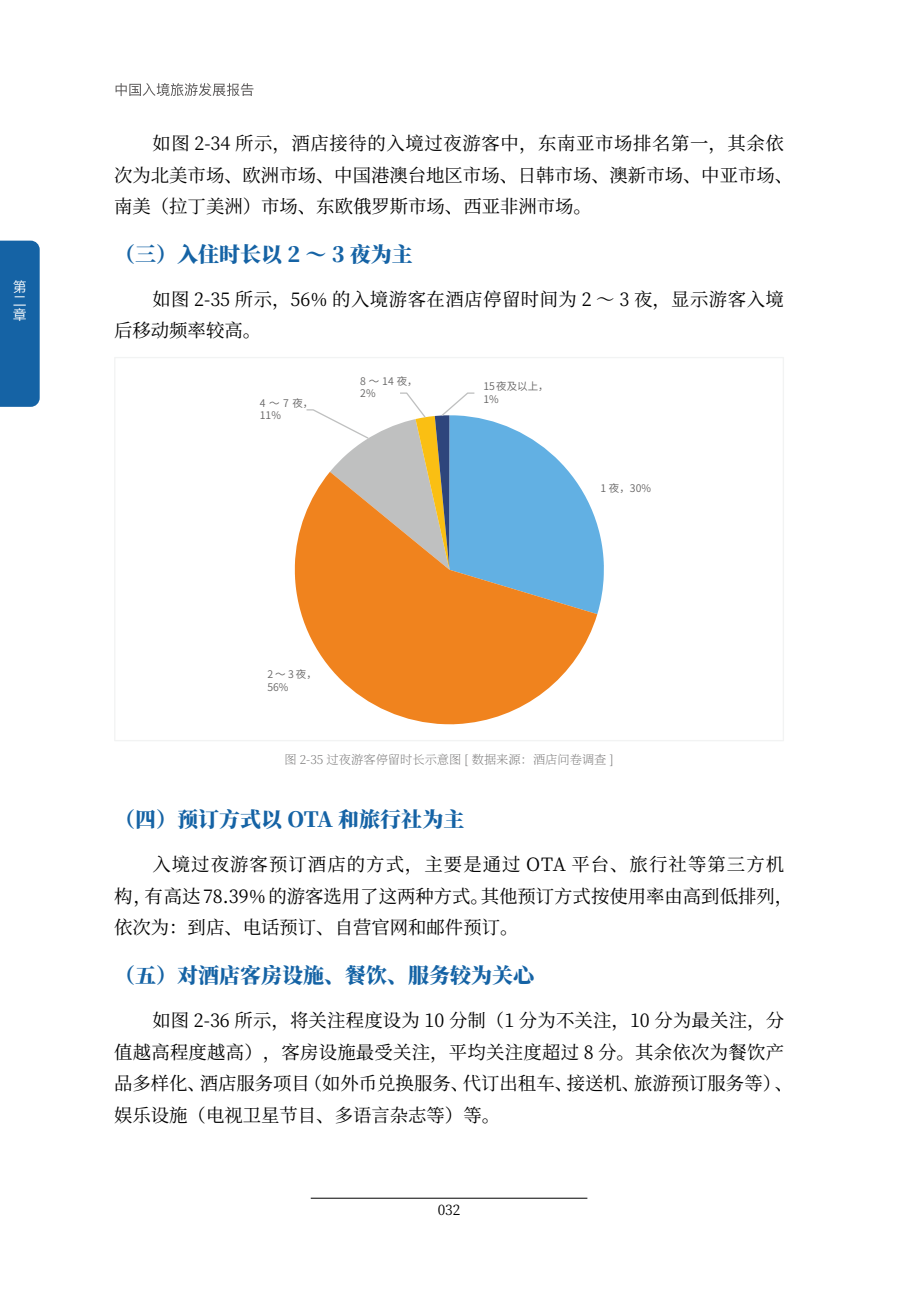
<style>
.page{position:relative;width:918px;height:1290px;background:#fff}
.page>*{position:absolute;margin:0;border:0;box-sizing:border-box;transform-origin:0 0}
.t1{font:800 21px "Source Han Serif CN";color:#1563a5}
.t2{font:18.38px/31.5px "Source Han Serif CN";color:#000}
.t3{font:18.38px/31.5px "Source Han Serif CN";letter-spacing:.025em;color:#000}
.t4{font:14px/14px "Source Han Sans CN";color:#fff;text-align:justify}
.t5{font:14px "Source Han Serif CN";color:#000}
.t6{font:200 12.25px "Source Han Serif CN";color:#727171}
.t7{font:10.5px/12.6px "Source Han Sans CN";color:#656464}
</style>
<div class="page">
<svg style="left:306px;top:392px;width:298px;height:222px"></svg>
<svg style="left:295px;top:472px;width:302px;height:252px;background:#cea275"></svg>
<div style="left:0;top:241px;width:40px;height:166px;background:#1563a5"></div>
<hr style="left:311px;top:1198px;width:276px;height:1px;background:#000">
<svg style="left:116px;top:83px;width:137px;height:13px"></svg>
<p class="t4" style="left:13px;top:280px;width:15px">第二章</p>
<p class="t2" style="left:114px;top:127px;width:680px;text-indent:38px">如图 2-34 所示，酒店接待的入境过夜游客中，东南亚市场排名第一，其余依次为北美市场、欧洲市场、中国港澳台地区市场、日韩市场、澳新市场、中亚市场、南美（拉丁美洲）市场、东欧俄罗斯市场、西亚非洲市场。</p>
<p class="t1" style="left:114px;top:243px;width:300px">（三）入住时长以 2 ～ 3 夜为主</p>
<p class="t3" style="left:114px;top:283px;width:671px;text-indent:38px">如图 2-35 所示，56% 的入境游客在酒店停留时间为 2 ～ 3 夜，显示游客入境后移动频率较高。</p>
<p class="t7" style="left:260px;top:397px;width:55px">4～7夜，<br>11%</p>
<p class="t7" style="left:360px;top:375px;width:59px">8～14夜，<br>2%</p>
<p class="t7" style="left:267px;top:668px;width:51px">2～3夜，<br>56%</p>
<p class="t7" style="left:483px;top:380px;width:67px">15夜及以上，<br>1%</p>
<p class="t7" style="left:600px;top:482px;width:52px">1 夜，30%</p>
<p class="t6" style="left:284px;top:753px;width:331px">图 2-35 过夜游客停留时长示意图 [ 数据来源：酒店问卷调查 ]</p>
<p class="t1" style="left:114px;top:809px;width:352px">（四）预订方式以 OTA 和旅行社为主</p>
<p class="t2" style="left:114px;top:848px;width:680px;text-indent:38px">入境过夜游客预订酒店的方式，主要是通过 OTA 平台、旅行社等第三方机构，有高达 78.39%的游客选用了这两种方式。其他预订方式按使用率由高到低排列，依次为：到店、电话预订、自营官网和邮件预订。</p>
<p class="t1" style="left:114px;top:964px;width:422px">（五）对酒店客房设施、餐饮、服务较为关心</p>
<p class="t2" style="left:114px;top:1004px;width:680px;text-indent:38px">如图 2-36 所示，将关注程度设为 10 分制（1 分为不关注，10 分为最关注，分值越高程度越高），客房设施最受关注，平均关注度超过 8 分。其余依次为餐饮产品多样化、酒店服务项目（如外币兑换服务、代订出租车、接送机、旅游预订服务等）、娱乐设施（电视卫星节目、多语言杂志等）等。</p>
<p class="t5" style="left:438px;top:1203px;width:24px">032</p>
</div>
